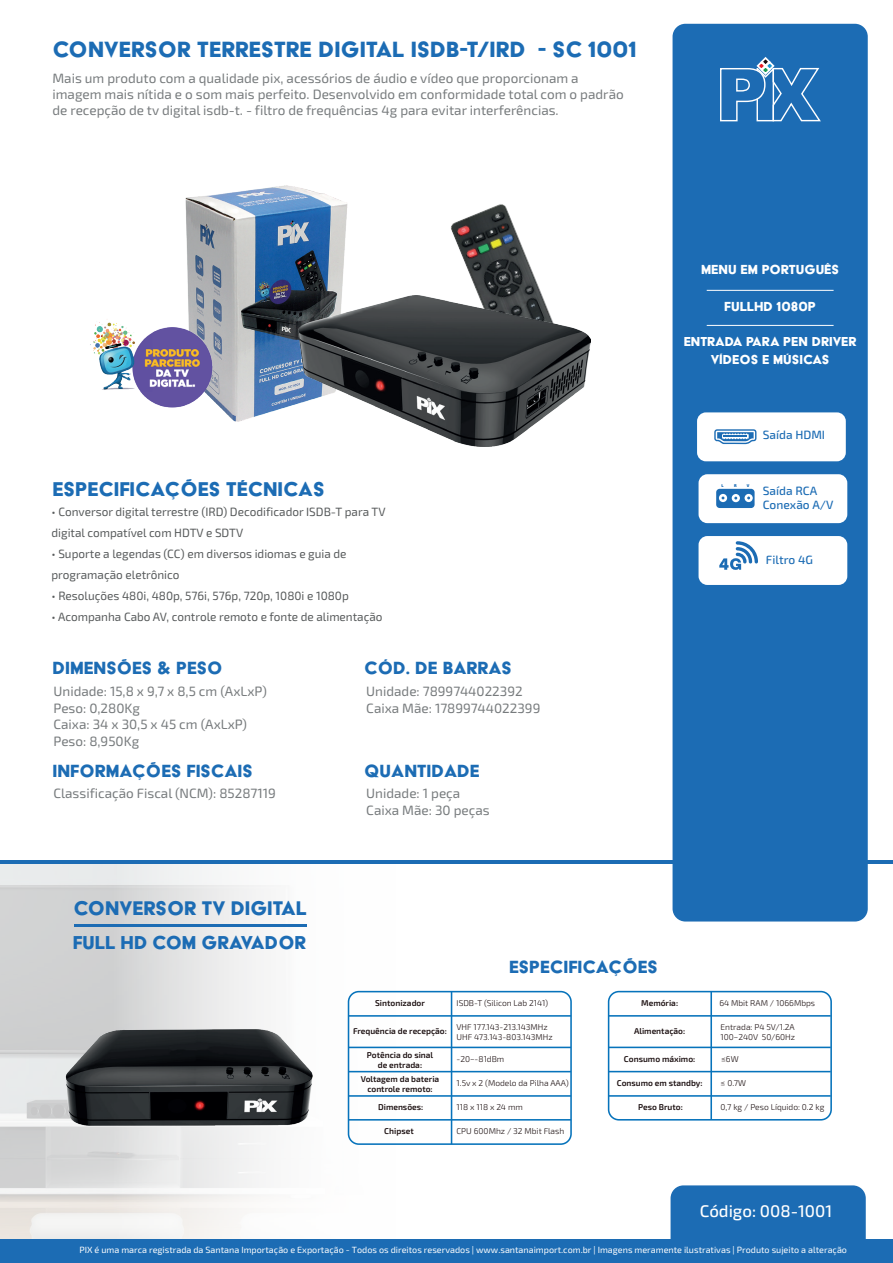
<style>
.page{position:relative;width:893px;height:1263px;background:#fff}
.page>*{position:absolute;margin:0;border:0;box-sizing:border-box;transform-origin:0 0}
.t1{font:25.5px "Acier BAT Text Solid";letter-spacing:.005em;color:#1c6cb4}
.t2{font:22.95px "Acier BAT Text Solid";color:#1c6cb4}
.t3{font:22.8px "Acier BAT Text Solid";color:#1c6cb4}
.t4{font:21.6px "Acier BAT Text Solid";color:#1c6cb4}
.t5{font:20.4px "Acier BAT Text Solid";color:#1c6cb4}
.t6{font:500 16.95px "Exo 2";color:#fff}
.t7{font:15.15px "Acier BAT Text Solid";color:#fff}
.t8{font:15px/18px "Acier BAT Text Solid";color:#fff;text-align:center}
.t9{font:13.5px/16.5px "Exo 2";color:#777b7d}
.t10{font:12px/21px "Exo 2";color:#575a5b}
.t11{font:500 12px/13.8px "Exo 2";color:#1c6cb4}
.t12{font:9px "Exo 2";color:#fff}
.t13{font:300 8.4px/10.1px "Exo 2";color:#1b0f10}
.t14{font:600 8.4px/10.1px "Exo 2";color:#1b0f10;text-align:center}
.t15{font:900 4.05px "Exo 2";color:#1c6cb4;scale:.96 1}
</style>
<div class="page">
<img style="left:0;top:863px;width:109px;height:376px">
<svg style="left:109px;top:863px;width:635px;height:376px"></svg>
<div style="left:672px;top:24px;width:196px;height:897px;background:#1c6cb4;border-radius:13px"></div>
<div style="left:671px;top:1185px;width:195px;height:54px;background:#1c6cb4"></div>
<hr style="left:1px;top:860px;width:892px;height:3px;background:#1c6cb4">
<div style="left:0;top:1239px;width:893px;height:24px;background:#1c6cb4"></div>
<svg style="left:720px;top:57px;width:101px;height:65px"></svg>
<img style="left:185px;top:185px;width:163px;height:237px">
<img style="left:450px;top:204px;width:92px;height:91px">
<img style="left:298px;top:295px;width:292px;height:151px">
<div style="left:698px;top:474px;width:149px;height:49px;background:#fff;border-radius:9px"></div>
<div style="left:697px;top:412px;width:149px;height:49px;background:#fff;border-radius:9px"></div>
<div style="left:698px;top:536px;width:149px;height:49px;background:#fff;border-radius:9px"></div>
<hr style="left:707px;top:290px;width:127px;height:1px;background:#fff">
<hr style="left:707px;top:325px;width:127px;height:1px;background:#fff">
<div style="left:716px;top:489px;width:39px;height:19px;background:#1c6cb4;border-radius:3px"></div>
<svg style="left:719px;top:494px;width:8px;height:8px"></svg>
<svg style="left:732px;top:494px;width:8px;height:8px"></svg>
<svg style="left:732px;top:495px;width:7px;height:6px"></svg>
<svg style="left:744px;top:494px;width:9px;height:8px"></svg>
<svg style="left:745px;top:494px;width:7px;height:7px"></svg>
<svg style="left:714px;top:429px;width:42px;height:15px"></svg>
<svg style="left:719px;top:541px;width:39px;height:29px"></svg>
<div style="left:348px;top:991px;width:224px;height:154px;border:2px solid #0773bb;border-radius:10px"></div>
<hr style="left:451px;top:992px;width:1px;height:152px;background:#0773bb">
<hr style="left:348px;top:1015px;width:223px;height:2px;background:#0773bb">
<hr style="left:348px;top:1047px;width:223px;height:1px;background:#0773bb">
<hr style="left:348px;top:1071px;width:223px;height:1px;background:#0773bb">
<hr style="left:348px;top:1095px;width:223px;height:2px;background:#0773bb">
<hr style="left:348px;top:1119px;width:223px;height:1px;background:#0773bb">
<div style="left:608px;top:991px;width:224px;height:129px;border:2px solid #0773bb;border-radius:10px"></div>
<hr style="left:710px;top:991px;width:2px;height:129px;background:#0773bb">
<hr style="left:608px;top:1015px;width:223px;height:2px;background:#0773bb">
<hr style="left:608px;top:1046px;width:223px;height:2px;background:#0773bb">
<hr style="left:608px;top:1071px;width:223px;height:1px;background:#0773bb">
<hr style="left:608px;top:1095px;width:223px;height:2px;background:#0773bb">
<img style="left:51px;top:990px;width:269px;height:148px">
<img style="left:90px;top:316px;width:129px;height:101px">
<hr style="left:74px;top:924px;width:232px;height:2px;background:#1c6cb4">
<h1 class="t1" style="left:52px;top:36px;width:586px">CONVERSOR TERRESTRE DIGITAL ISDB-T/IRD - SC 1001</h1>
<p class="t9" style="left:52px;top:70px;width:573px">Mais um produto com a qualidade pix, acessórios de áudio e vídeo que proporcionam a imagem mais nítida e o som mais perfeito. Desenvolvido em conformidade total com o padrão de recepção de tv digital isdb-t. - filtro de frequências 4g para evitar interferências.</p>
<h2 class="t2" style="left:52px;top:477px;width:274px">ESPECIFICAÇÕES TÉCNICAS</h2>
<p class="t10" style="left:51px;top:502px;width:336px">• Conversor digital terrestre (IRD) Decodificador ISDB-T para TV digital compatível com HDTV e SDTV</p>
<p class="t10" style="left:51px;top:544px;width:297px">• Suporte a legendas (CC) em diversos idiomas e guia de programação eletrônico</p>
<p class="t10" style="left:51px;top:586px;width:299px">• Resoluções 480i, 480p, 576i, 576p, 720p, 1080i e 1080p</p>
<p class="t10" style="left:51px;top:607px;width:333px">• Acompanha Cabo AV, controle remoto e fonte de alimentação</p>
<h3 class="t5" style="left:52px;top:657px;width:172px">DIMENSÕES &amp; PESO</h3>
<h3 class="t5" style="left:364px;top:657px;width:149px">CÓD. DE BARRAS</h3>
<p class="t9" style="left:54px;top:684px;width:215px">Unidade: 15,8 x 9,7 x 8,5 cm (AxLxP)<br>Peso: 0,280Kg<br>Caixa: 34 x 30,5 x 45 cm (AxLxP)<br>Peso: 8,950Kg</p>
<p class="t9" style="left:54px;top:786px;width:224px">Classificação Fiscal (NCM): 85287119</p>
<h3 class="t5" style="left:52px;top:760px;width:202px">INFORMAÇÕES FISCAIS</h3>
<p class="t9" style="left:366px;top:684px;width:176px">Unidade: 7899744022392<br>Caixa Mãe: 17899744022399</p>
<h3 class="t5" style="left:364px;top:760px;width:117px">QUANTIDADE</h3>
<p class="t9" style="left:366px;top:786px;width:125px">Unidade: 1 peça<br>Caixa Mãe: 30 peças</p>
<p class="t7" style="left:701px;top:262px;width:140px">MENU EM PORTUGUÊS</p>
<p class="t7" style="left:724px;top:299px;width:93px">FULLHD 1080P</p>
<p class="t8" style="left:684px;top:333px;width:174px">ENTRADA PARA PEN DRIVER<br>VÍDEOS E MÚSICAS</p>
<p class="t11" style="left:763px;top:428px;width:64px">Saída HDMI</p>
<p class="t15" style="left:721px;top:483px;width:4px">L</p>
<p class="t15" style="left:734px;top:483px;width:4px">R</p>
<p class="t15" style="left:747px;top:483px;width:4px">V</p>
<p class="t11" style="left:763px;top:484px;width:72px">Saída RCA<br>Conexão A/V</p>
<p class="t11" style="left:766px;top:553px;width:49px">Filtro 4G</p>
<h3 class="t3" style="left:74px;top:896px;width:235px">CONVERSOR TV DIGITAL</h3>
<h3 class="t4" style="left:73px;top:931px;width:235px">FULL HD COM GRAVADOR</h3>
<h3 class="t5" style="left:509px;top:956px;width:150px">ESPECIFICAÇÕES</h3>
<p class="t14" style="left:375px;top:998px;width:51px">Sintonizador</p>
<p class="t13" style="left:457px;top:998px;width:93px">ISDB-T (Silicon Lab 2141)</p>
<p class="t14" style="left:353px;top:1026px;width:95px">Frequência de recepção:</p>
<p class="t13" style="left:457px;top:1054px;width:49px">-20~-81dBm</p>
<p class="t13" style="left:457px;top:1022px;width:98px">VHF 177.143-213.143MHz<br>UHF 473.143-803.143MHz</p>
<p class="t14" style="left:367px;top:1050px;width:68px">Potência do sinal de entrada:</p>
<p class="t14" style="left:361px;top:1074px;width:80px">Voltagem da bateria controle remoto:</p>
<p class="t14" style="left:378px;top:1102px;width:47px">Dimensões:</p>
<p class="t14" style="left:384px;top:1127px;width:31px">Chipset</p>
<p class="t13" style="left:457px;top:1078px;width:114px">1.5v x 2 (Modelo da Pilha AAA)</p>
<p class="t13" style="left:457px;top:1102px;width:68px">118 x 118 x 24 mm</p>
<p class="t13" style="left:457px;top:1127px;width:109px">CPU 600Mhz / 32 Mbit Flash</p>
<p class="t14" style="left:641px;top:998px;width:38px">Memória:</p>
<p class="t13" style="left:719px;top:998px;width:97px">64 Mbit RAM / 1066Mbps</p>
<p class="t14" style="left:634px;top:1026px;width:53px">Alimentação:</p>
<p class="t14" style="left:624px;top:1054px;width:73px">Consumo máximo:</p>
<p class="t13" style="left:721px;top:1054px;width:19px">≤6W</p>
<p class="t14" style="left:617px;top:1078px;width:87px">Consumo em standby:</p>
<p class="t13" style="left:721px;top:1078px;width:27px">≤ 0.7W</p>
<p class="t13" style="left:721px;top:1022px;width:76px">Entrada: P4 5V/1.2A<br>100~240V 50/60Hz</p>
<p class="t14" style="left:638px;top:1102px;width:46px">Peso Bruto:</p>
<p class="t13" style="left:721px;top:1102px;width:105px">0,7 kg / Peso Líquido: 0.2 kg</p>
<p class="t6" style="left:700px;top:1201px;width:134px">Código: 008-1001</p>
<p class="t12" style="left:79px;top:1245px;width:769px">PIX é uma marca registrada da Santana Importação e Exportação - Todos os direitos reservados | www.santanaimport.com.br | Imagens meramente ilustrativas | Produto sujeito a alteração</p>
</div>
